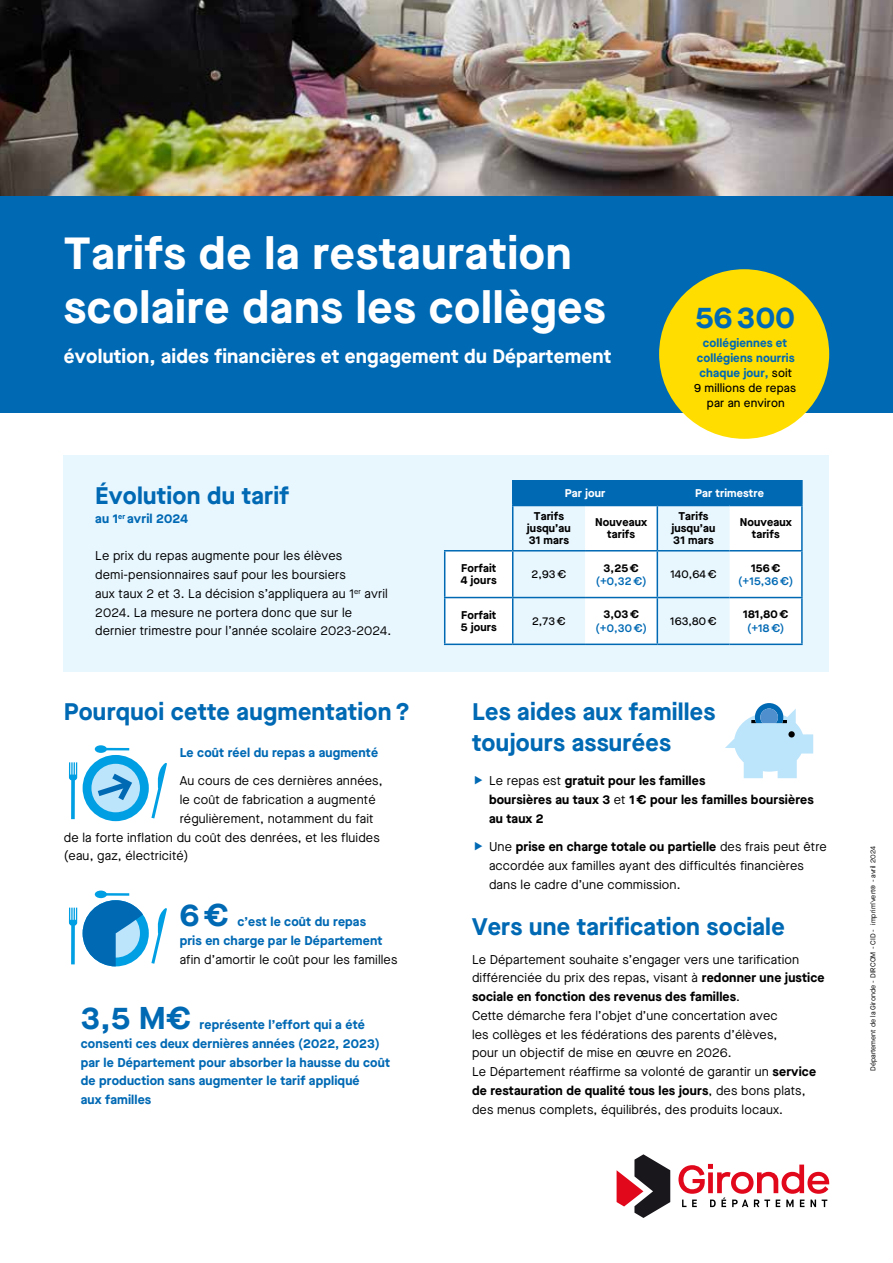
<style>
.page{position:relative;width:893px;height:1263px;background:#fff}
.page>*{position:absolute;margin:0;border:0;box-sizing:border-box;transform-origin:0 0}
.t1{font:700 45px/54px "Maison Neue";letter-spacing:.015em;color:#fff}
.t2{font:700 31.5px "Maison Neue";color:#0069b4}
.t3{font:700 30px "Maison Neue";color:#0069b4}
.t4{font:700 24px/31.5px "Maison Neue";letter-spacing:.01em;color:#0069b4}
.t5{font:700 19.5px "Maison Neue";letter-spacing:.01em;color:#fff}
.t6{font:12.75px/18.8px "Maison Neue";letter-spacing:.01em;color:#000}
.t7{font:700 12.75px/18.8px "Maison Neue";letter-spacing:.01em;color:#0069b4}
.t8{font:700 12.75px/18.8px "Maison Neue";letter-spacing:.01em;color:#000}
.t9{font:700 11.85px/15px "Maison Neue";letter-spacing:.01em;color:#0069b4;text-align:center}
.t10{font:700 11.25px/12px "Maison Neue";letter-spacing:.01em;color:#000;text-align:center}
.t11{font:600 11.25px "Maison Neue";letter-spacing:.01em;color:#0069b4}
.t12{font:500 11.25px "Maison Neue";letter-spacing:.01em;color:#000}
.t13{font:700 11.25px "Maison Neue";letter-spacing:.01em;color:#fff}
.t14{font:7.2px "Maison Neue";letter-spacing:.01em;color:#000}
.s1{font-weight:500;color:#000}
.s2{font-weight:400}
.s3{font-weight:700}
</style>
<div class="page">
<img style="left:0;top:0;width:893px;height:196px">
<svg style="left:678px;top:1164px;width:151px;height:43px"></svg>
<svg style="left:617px;top:1154px;width:53px;height:64px"></svg>
<div style="left:64px;top:455px;width:765px;height:217px;background:#e8f6fe"></div>
<svg style="left:445px;top:506px;width:356px;height:137px;fill:#fff"></svg>
<hr style="left:801px;top:480px;width:2px;height:25px;background:#0069b4">
<hr style="left:512px;top:505px;width:73px;height:1px;background:#0069b4">
<hr style="left:585px;top:505px;width:72px;height:1px;background:#0069b4">
<hr style="left:657px;top:505px;width:73px;height:1px;background:#0069b4">
<hr style="left:730px;top:505px;width:73px;height:1px;background:#0069b4">
<hr style="left:512px;top:506px;width:1px;height:44px;background:#0069b4">
<div style="left:512px;top:480px;width:289px;height:25px;background:#0069b4"></div>
<hr style="left:657px;top:506px;width:1px;height:44px;background:#0069b4">
<hr style="left:801px;top:506px;width:2px;height:44px;background:#0069b4">
<hr style="left:512px;top:551px;width:1px;height:46px;background:#0069b4">
<hr style="left:657px;top:551px;width:1px;height:46px;background:#0069b4">
<hr style="left:512px;top:598px;width:1px;height:45px;background:#0069b4">
<hr style="left:657px;top:598px;width:1px;height:45px;background:#0069b4">
<hr style="left:444px;top:550px;width:69px;height:1px;background:#0069b4">
<hr style="left:444px;top:551px;width:1px;height:46px;background:#0069b4">
<hr style="left:513px;top:550px;width:72px;height:1px;background:#0069b4">
<hr style="left:585px;top:550px;width:72px;height:1px;background:#0069b4">
<hr style="left:657px;top:550px;width:73px;height:1px;background:#0069b4">
<hr style="left:730px;top:550px;width:73px;height:1px;background:#0069b4">
<hr style="left:801px;top:551px;width:2px;height:46px;background:#0069b4">
<hr style="left:444px;top:598px;width:1px;height:45px;background:#0069b4">
<hr style="left:801px;top:598px;width:2px;height:45px;background:#0069b4">
<hr style="left:444px;top:643px;width:69px;height:2px;background:#0069b4">
<hr style="left:513px;top:643px;width:72px;height:2px;background:#0069b4">
<hr style="left:585px;top:643px;width:72px;height:2px;background:#0069b4">
<hr style="left:657px;top:643px;width:73px;height:2px;background:#0069b4">
<hr style="left:730px;top:643px;width:73px;height:2px;background:#0069b4">
<hr style="left:444px;top:597px;width:69px;height:1px;background:#0069b4">
<hr style="left:513px;top:597px;width:72px;height:1px;background:#0069b4">
<hr style="left:585px;top:597px;width:72px;height:1px;background:#0069b4">
<hr style="left:657px;top:597px;width:73px;height:1px;background:#0069b4">
<hr style="left:730px;top:597px;width:73px;height:1px;background:#0069b4">
<div style="left:0;top:196px;width:893px;height:216px;background:#0069b4"></div>
<svg style="left:69px;top:908px;width:8px;height:56px"></svg>
<div style="left:95px;top:890px;width:12px;height:8px;background:#009fe3;border-radius:50%"></div>
<hr style="left:105px;top:893px;width:24px;height:3px;background:#009fe3">
<svg style="left:151px;top:908px;width:16px;height:56px"></svg>
<div style="left:83px;top:900px;width:66px;height:66px;background:#009fe3;border-radius:50%"></div>
<svg style="left:83px;top:900px;width:60px;height:66px"></svg>
<svg style="left:69px;top:762px;width:8px;height:57px"></svg>
<div style="left:95px;top:745px;width:12px;height:8px;background:#009fe3;border-radius:50%"></div>
<hr style="left:105px;top:748px;width:24px;height:2px;background:#009fe3">
<svg style="left:151px;top:763px;width:16px;height:55px"></svg>
<div style="left:83px;top:755px;width:66px;height:66px;background:#009fe3;border-radius:50%"></div>
<div style="left:91px;top:764px;width:49px;height:48px;background:#bce4fa;border-radius:50%"></div>
<svg style="left:92px;top:769px;width:44px;height:37px"></svg>
<svg style="left:725px;top:703px;width:88px;height:75px"></svg>
<div style="left:788px;top:731px;width:7px;height:6px;background:#000;border-radius:50%"></div>
<div style="left:659px;top:269px;width:170px;height:170px;background:#fd0;border-radius:50%"></div>
<h1 class="t1" style="left:64px;top:225px;width:543px">Tarifs de la restauration scolaire dans les collèges</h1>
<h3 class="t5" style="left:64px;top:343px;width:549px">évolution, aides financières et engagement du Département</h3>
<h3 class="t3" style="left:695px;top:296px;width:101px">56 300</h3>
<p class="t9" style="left:694px;top:335px;width:103px">collégiennes et collégiens nourris chaque jour, <span class="s1">soit<br>9 millions de repas par an environ</span></p>
<h3 class="t4" style="left:95px;top:479px;width:195px">Évolution du tarif</h3>
<p class="t7" style="left:95px;top:509px;width:94px">au 1<sup>er</sup> avril 2024</p>
<p class="t6" style="left:95px;top:546px;width:298px">Le prix du repas augmente pour les élèves demi‑pensionnaires sauf pour les boursiers<br>aux taux 2 et 3. La décision s’appliquera au 1<sup>er</sup> avril 2024. La mesure ne portera donc que sur le dernier trimestre pour l’année scolaire 2023-2024.</p>
<h3 class="t4" style="left:64px;top:695px;width:348px">Pourquoi cette augmentation ?</h3>
<p class="t7" style="left:180px;top:743px;width:200px">Le coût réel du repas a augmenté</p>
<p class="t6" style="left:180px;top:771px;width:204px">Au cours de ces dernières années,</p>
<p class="t6" style="left:180px;top:790px;width:197px">le coût de fabrication a augmenté</p>
<p class="t6" style="left:180px;top:809px;width:195px">régulièrement, notamment du fait</p>
<p class="t6" style="left:64px;top:828px;width:317px">de la forte inflation du coût des denrées, et les fluides</p>
<p class="t6" style="left:64px;top:846px;width:126px">(eau, gaz, électricité)</p>
<h2 class="t2" style="left:180px;top:892px;width:51px">6 €</h2>
<p class="t7" style="left:180px;top:912px;width:204px;text-indent:58px">c’est le coût du repas pris en charge par le Département</p>
<p class="t6" style="left:180px;top:949px;width:219px">afin d’amortir le coût pour les familles</p>
<h2 class="t2" style="left:81px;top:996px;width:112px">3,5 M€</h2>
<p class="t7" style="left:81px;top:1015px;width:311px;text-indent:119px">représente l’effort qui a été consenti ces deux dernières années (2022, 2023) par le Département pour absorber la hausse du coût de production sans augmenter le tarif appliqué<br>aux familles</p>
<p class="t13" style="left:565px;top:485px;width:42px">Par jour</p>
<p class="t13" style="left:695px;top:485px;width:70px">Par trimestre</p>
<p class="t10" style="left:527px;top:510px;width:46px">Tarifs jusqu’au<br>31 mars</p>
<p class="t10" style="left:595px;top:516px;width:54px">Nouveaux tarifs</p>
<p class="t10" style="left:671px;top:510px;width:46px">Tarifs jusqu’au<br>31 mars</p>
<p class="t10" style="left:740px;top:516px;width:54px">Nouveaux tarifs</p>
<p class="t10" style="left:461px;top:562px;width:37px;text-align:left">Forfait<br>4 jours</p>
<p class="t12" style="left:532px;top:567px;width:36px">2,93 €</p>
<p class="t10" style="left:461px;top:609px;width:37px;text-align:left">Forfait<br>5 jours</p>
<p class="t12" style="left:532px;top:614px;width:35px">2,73 €</p>
<p class="t10" style="left:604px;top:561px;width:37px">3,25 €</p>
<p class="t11" style="left:596px;top:573px;width:52px">(+0,32 €)</p>
<p class="t10" style="left:603px;top:608px;width:37px">3,03 €</p>
<p class="t11" style="left:595px;top:620px;width:53px">(+0,30 €)</p>
<p class="t12" style="left:670px;top:567px;width:48px">140,64 €</p>
<p class="t12" style="left:670px;top:614px;width:48px">163,80 €</p>
<p class="t10" style="left:751px;top:561px;width:31px">156 €</p>
<p class="t11" style="left:738px;top:573px;width:57px">(+15,36 €)</p>
<p class="t10" style="left:743px;top:608px;width:46px">181,80 €</p>
<p class="t11" style="left:747px;top:620px;width:39px">(+18 €)</p>
<h3 class="t4" style="left:472px;top:695px;width:245px">Les aides aux familles toujours assurées</h3>
<p class="t8" style="left:489px;top:771px;width:326px"><span class="s2">Le repas est</span> gratuit pour les familles<br>boursières au taux 3 <span class="s2">et</span> 1 € pour les familles boursières au taux 2</p>
<p class="t6" style="left:489px;top:837px;width:339px">Une <span class="s3">prise en charge totale ou partielle</span> des frais peut être accordée aux familles ayant des difficultés financières dans le cadre d’une commission.</p>
<h3 class="t4" style="left:472px;top:910px;width:314px">Vers une tarification sociale</h3>
<p class="t6" style="left:472px;top:949px;width:354px">Le Département souhaite s’engager vers une tarification différenciée du prix des repas, visant à <span class="s3">redonner une justice sociale en fonction des revenus des familles</span>.<br>Cette démarche fera l’objet d’une concertation avec<br>les collèges et les fédérations des parents d’élèves,<br>pour un objectif de mise en œuvre en 2026.<br>Le Département réaffirme sa volonté de garantir un <span class="s3">service de restauration de qualité tous les jours</span>, des bons plats, des menus complets, équilibrés, des produits locaux.</p>
<p class="t14" style="left:868px;top:1071px;width:226px;rotate:-90deg">Département de la Gironde - DIRCOM - CID - imprim’vert® - avril 2024</p>
</div>
